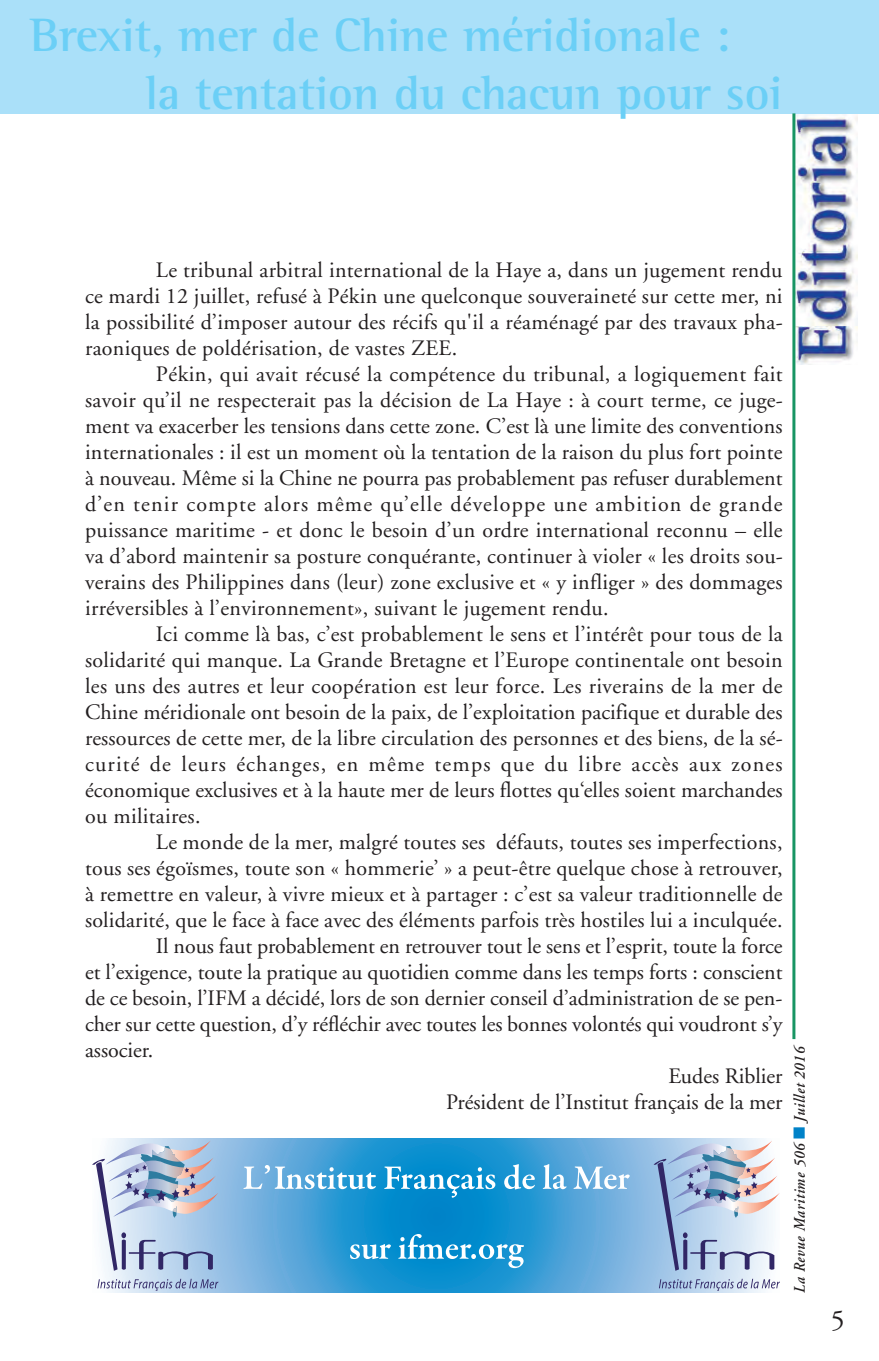
<style>
.page{position:relative;width:879px;height:1361px;background:#fff}
.page>*{position:absolute;margin:0;border:0;box-sizing:border-box;transform-origin:0 0}
.t1{font:700 48px/58px "Rotis Semi Serif";letter-spacing:-.005em;color:#6bcff6}
.t2{font:28px "Adobe Garamond";color:#231f20}
.t3{font:22px/26px "Adobe Garamond";letter-spacing:.005em;color:#231f20;text-align:justify}
.t4{font:italic 600 16px "Adobe Garamond";letter-spacing:.05em;color:#231f20;scale:.9 1}
.s1{color:#0082c8}
</style>
<div class="page">
<img style="left:795px;top:113px;width:62px;height:252px">
<div style="left:0;top:0;width:879px;height:113px;background:#aae0f9"></div>
<hr style="left:792px;top:113px;width:3px;height:926px;background:#189563">
<svg style="left:104px;top:1138px;width:665px;height:154px;background:#4da4d9"></svg>
<svg style="left:243px;top:1164px;width:387px;height:33px;background:#5aaedc"></svg>
<svg style="left:350px;top:1244px;width:41px;height:15px"></svg>
<svg style="left:398px;top:1234px;width:126px;height:34px;background:#3ba4d8"></svg>
<svg style="left:97px;top:1278px;width:121px;height:13px;background:#aebdd7"></svg>
<svg style="left:92px;top:1140px;width:126px;height:131px;background:#b7c4da"></svg>
<svg style="left:659px;top:1278px;width:121px;height:13px;background:#b0bed8"></svg>
<svg style="left:653px;top:1140px;width:127px;height:131px;background:#b5c3da"></svg>
<h1 class="t1" style="left:146px;top:10px;width:638px;text-indent:-116px">Brexit, mer de Chine méridionale :<br>la tentation du chacun pour soi</h1>
<p class="t3" style="left:85px;top:259px;width:699px;text-indent:71px">Le tribunal arbitral international de la Haye a, dans un jugement rendu ce mardi 12 juillet, refusé à Pékin une quelconque souveraineté sur cette mer, ni la possibilité d’imposer autour des récifs qu'il a réaménagé par des travaux pha&shy;raoniques de poldérisation, de vastes ZEE.</p>
<p class="t3" style="left:85px;top:363px;width:699px;text-indent:71px">Pékin, qui avait récusé la compétence du tribunal, a logiquement fait savoir qu’il ne respecterait pas la décision de La Haye : à court terme, ce juge&shy;ment va exacerber les tensions dans cette zone. C’est là une limite des conventions internationales : il est un moment où la tentation de la raison du plus fort pointe à nouveau. Même si la Chine ne pourra pas probablement pas refuser durablement d’en tenir compte alors même qu’elle développe une ambition de grande puissance maritime - et donc le besoin d’un ordre international reconnu – elle va d’abord maintenir sa posture conquérante, continuer à violer « les droits sou&shy;verains des Philippines dans (leur) zone exclusive et « y infliger » des dommages irréversibles à l’environnement», suivant le jugement rendu.</p>
<p class="t3" style="left:85px;top:623px;width:699px;text-indent:71px">Ici comme là bas, c’est probablement le sens et l’intérêt pour tous de la solidarité qui manque. La Grande Bretagne et l’Europe continentale ont besoin les uns des autres et leur coopération est leur force. Les riverains de la mer de Chine méridionale ont besoin de la paix, de l’exploitation pacifique et durable des ressources de cette mer, de la libre circulation des personnes et des biens, de la sé&shy;curité de leurs échanges, en même temps que du libre accès aux zones économique exclusives et à la haute mer de leurs flottes qu‘elles soient marchandes ou militaires.</p>
<p class="t3" style="left:156px;top:831px;width:628px">Le monde de la mer, malgré toutes ses défauts, toutes ses imperfections,</p>
<p class="t3" style="left:85px;top:857px;width:699px">tous ses égoïsmes, toute son « hommerie’ » a peut-être quelque chose à retrouver,</p>
<p class="t3" style="left:85px;top:883px;width:699px">à remettre en valeur, à vivre mieux et à partager : c’est sa valeur traditionnelle de</p>
<p class="t3" style="left:85px;top:909px;width:699px">solidarité, que le face à face avec des éléments parfois très hostiles lui a inculquée.</p>
<p class="t3" style="left:156px;top:935px;width:628px">Il nous faut probablement en retrouver tout le sens et l’esprit, toute la force</p>
<p class="t3" style="left:85px;top:961px;width:699px">et l’exigence, toute la pratique au quotidien comme dans les temps forts : conscient</p>
<p class="t3" style="left:85px;top:987px;width:699px">de ce besoin, l’IFM a décidé, lors de son dernier conseil d’administration de se pen-</p>
<p class="t3" style="left:85px;top:1013px;width:699px">cher sur cette question, d’y réfléchir avec toutes les bonnes volontés qui voudront s’y</p>
<p class="t3" style="left:85px;top:1039px;width:70px">associer.</p>
<p class="t3" style="left:668px;top:1065px;width:116px">Eudes Riblier</p>
<p class="t3" style="left:446px;top:1091px;width:338px">Président de l’Institut français de la mer</p>
<p class="t4" style="left:793px;top:1293px;width:277px;rotate:-90deg">La Revue Maritime 506 <span class="s1">■</span> Juillet 2016</p>
<p class="t2" style="left:831px;top:1308px;width:15px">5</p>
</div>
